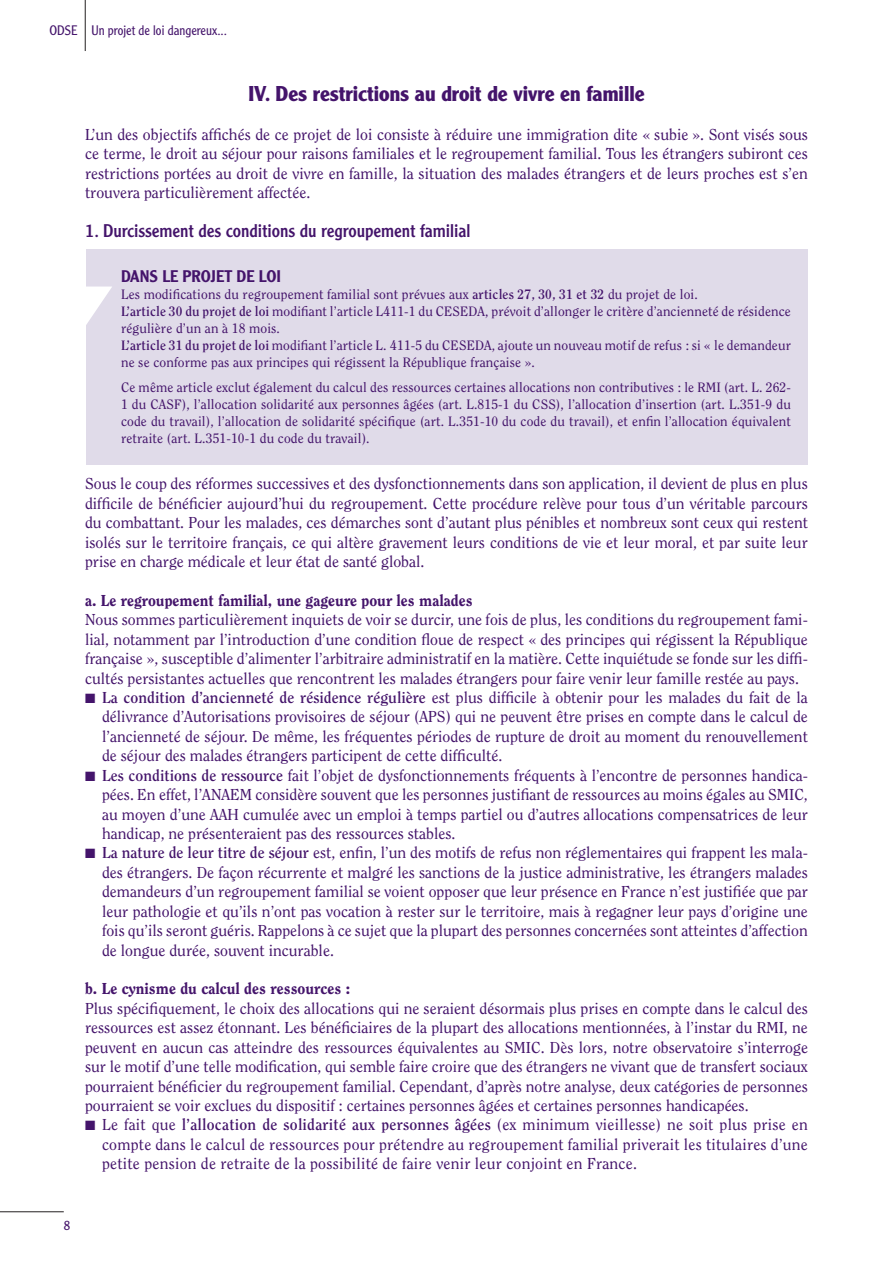
<style>
.page{position:relative;width:893px;height:1263px;background:#fff}
.page>*{position:absolute;margin:0;border:0;box-sizing:border-box;transform-origin:0 0}
.t1{font:700 21px "Clearface Gothic LT Std";color:#44146b}
.t2{font:18px "Clearface Gothic LT Std";color:#44146b}
.t3{font:500 16.5px "Clearface Gothic LT Std";color:#44146b}
.t4{font:15.75px/19.4px "Clearface Std";color:#44146b;text-align:justify}
.t5{font:800 15.75px "Clearface Std";color:#44146b}
.t6{font:13.5px/17px "Clearface Std";letter-spacing:.01em;color:#44146b}
.t7{font:300 13.5px "Clearface Gothic LT Std";color:#44146b}
.t8{font:13.5px "Zapf Dingbats ITC";color:#44146b}
.s1{font-weight:700}
</style>
<div class="page">
<hr style="left:0;top:1211px;width:64px;height:1px;background:#231f20">
<hr style="left:85px;top:0;width:1px;height:51px;background:#231f20">
<div style="left:86px;top:249px;width:722px;height:215px;background:#e0dbe9"></div>
<svg style="left:86px;top:286px;width:26px;height:39px"></svg>
<p class="t7" style="left:49px;top:22px;width:179px">ODSE Un projet de loi dangereux...</p>
<h1 class="t1" style="left:248px;top:81px;width:398px">IV. Des restrictions au droit de vivre en famille</h1>
<p class="t4" style="left:85px;top:124px;width:724px">L’un des objectifs affichés de ce projet de loi consiste à réduire une immigration dite « subie ». Sont visés sous ce terme, le droit au séjour pour raisons familiales et le regroupement familial. Tous les étrangers subiront ces restrictions portées au droit de vivre en famille, la situation des malades étrangers et de leurs proches est s’en trouvera particulièrement affectée.</p>
<p class="t2" style="left:85px;top:219px;width:387px">1. Durcissement des conditions du regroupement familial</p>
<p class="t3" style="left:121px;top:266px;width:10px">DANS</p>
<p class="t3" style="left:162px;top:266px;width:105px">LE PROJET DE LOI</p>
<p class="t6" style="left:121px;top:286px;width:671px">Les modifications du regroupement familial sont prévues aux <span class="s1">articles 27, 30, 31 et 32</span> du projet de loi.<br><span class="s1">L’article 30 du projet de loi</span> modifiant l’article L411-1 du CESEDA, prévoit d’allonger le critère d’ancienneté de résidence régulière d’un an à 18 mois.<br><span class="s1">L’article 31 du projet de loi</span> modifiant l’article L. 411-5 du CESEDA, ajoute un nouveau motif de refus : si « le demandeur ne se conforme pas aux principes qui régissent la République française ».</p>
<p class="t6" style="left:121px;top:379px;width:671px;text-align:justify">Ce même article exclut également du calcul des ressources certaines allocations non contributives : le RMI (art. L. 262- 1 du CASF), l’allocation solidarité aux personnes âgées (art. L.815-1 du CSS), l’allocation d’insertion (art. L.351-9 du code du travail), l’allocation de solidarité spécifique (art. L.351-10 du code du travail), et enfin l’allocation équivalent retraite (art. L.351-10-1 du code du travail).</p>
<p class="t4" style="left:85px;top:474px;width:724px">Sous le coup des réformes successives et des dysfonctionnements dans son application, il devient de plus en plus difficile de bénéficier aujourd’hui du regroupement. Cette procédure relève pour tous d’un véritable parcours du combattant. Pour les malades, ces démarches sont d’autant plus pénibles et nombreux sont ceux qui restent isolés sur le territoire français, ce qui altère gravement leurs conditions de vie et leur moral, et par suite leur prise en charge médicale et leur état de santé global.</p>
<p class="t5" style="left:85px;top:591px;width:389px">a. Le regroupement familial, une gageure pour les malades</p>
<p class="t4" style="left:85px;top:610px;width:724px">Nous sommes particulièrement inquiets de voir se durcir, une fois de plus, les conditions du regroupement fami-</p>
<p class="t4" style="left:85px;top:630px;width:724px">lial, notamment par l’introduction d’une condition floue de respect « des principes qui régissent la République</p>
<p class="t4" style="left:85px;top:649px;width:724px">française », susceptible d’alimenter l’arbitraire administratif en la matière. Cette inquiétude se fonde sur les diffi-</p>
<p class="t4" style="left:85px;top:668px;width:715px">cultés persistantes actuelles que rencontrent les malades étrangers pour faire venir leur famille restée au pays.</p>
<p class="t4" style="left:102px;top:688px;width:707px"><span class="s1">La condition d’ancienneté de résidence régulière</span> est plus difficile à obtenir pour les malades du fait de la</p>
<p class="t4" style="left:102px;top:707px;width:707px">délivrance d’Autorisations provisoires de séjour (APS) qui ne peuvent être prises en compte dans le calcul de</p>
<p class="t4" style="left:102px;top:727px;width:707px">l’ancienneté de séjour. De même, les fréquentes périodes de rupture de droit au moment du renouvellement</p>
<p class="t4" style="left:102px;top:746px;width:402px">de séjour des malades étrangers participent de cette difficulté.</p>
<p class="t4" style="left:102px;top:766px;width:707px"><span class="s1">Les conditions de ressource</span> fait l’objet de dysfonctionnements fréquents à l’encontre de personnes handica-</p>
<p class="t4" style="left:102px;top:785px;width:707px">pées. En effet, l’ANAEM considère souvent que les personnes justifiant de ressources au moins égales au SMIC,</p>
<p class="t4" style="left:102px;top:804px;width:707px">au moyen d’une AAH cumulée avec un emploi à temps partiel ou d’autres allocations compensatrices de leur</p>
<p class="t4" style="left:102px;top:824px;width:355px">handicap, ne présenteraient pas des ressources stables.</p>
<p class="t4" style="left:102px;top:843px;width:707px"><span class="s1">La nature de leur titre de séjour</span> est, enfin, l’un des motifs de refus non réglementaires qui frappent les mala-</p>
<p class="t4" style="left:102px;top:863px;width:707px">des étrangers. De façon récurrente et malgré les sanctions de la justice administrative, les étrangers malades</p>
<p class="t4" style="left:102px;top:882px;width:707px">demandeurs d’un regroupement familial se voient opposer que leur présence en France n’est justifiée que par</p>
<p class="t4" style="left:102px;top:902px;width:707px">leur pathologie et qu’ils n’ont pas vocation à rester sur le territoire, mais à regagner leur pays d’origine une</p>
<p class="t4" style="left:102px;top:921px;width:707px">fois qu’ils seront guéris. Rappelons à ce sujet que la plupart des personnes concernées sont atteintes d’affection</p>
<p class="t4" style="left:102px;top:940px;width:233px">de longue durée, souvent incurable.</p>
<p class="t5" style="left:85px;top:979px;width:267px">b. Le cynisme du calcul des ressources :</p>
<p class="t4" style="left:85px;top:999px;width:724px">Plus spécifiquement, le choix des allocations qui ne seraient désormais plus prises en compte dans le calcul des ressources est assez étonnant. Les bénéficiaires de la plupart des allocations mentionnées, à l’instar du RMI, ne peuvent en aucun cas atteindre des ressources équivalentes au SMIC. Dès lors, notre observatoire s’interroge sur le motif d’une telle modification, qui semble faire croire que des étrangers ne vivant que de transfert sociaux pourraient bénéficier du regroupement familial. Cependant, d’après notre analyse, deux catégories de personnes pourraient se voir exclues du dispositif : certaines personnes âgées et certaines personnes handicapées.</p>
<p class="t4" style="left:102px;top:1115px;width:707px">Le fait que <span class="s1">l’allocation de solidarité aux personnes âgées</span> (ex minimum vieillesse) ne soit plus prise en compte dans le calcul de ressources pour prétendre au regroupement familial priverait les titulaires d’une petite pension de retraite de la possibilité de faire venir leur conjoint en France.</p>
<p class="t8" style="left:85px;top:692px;width:12px">■</p>
<p class="t8" style="left:85px;top:770px;width:12px">■</p>
<p class="t8" style="left:85px;top:847px;width:12px">■</p>
<p class="t8" style="left:85px;top:1119px;width:12px">■</p>
</div>
